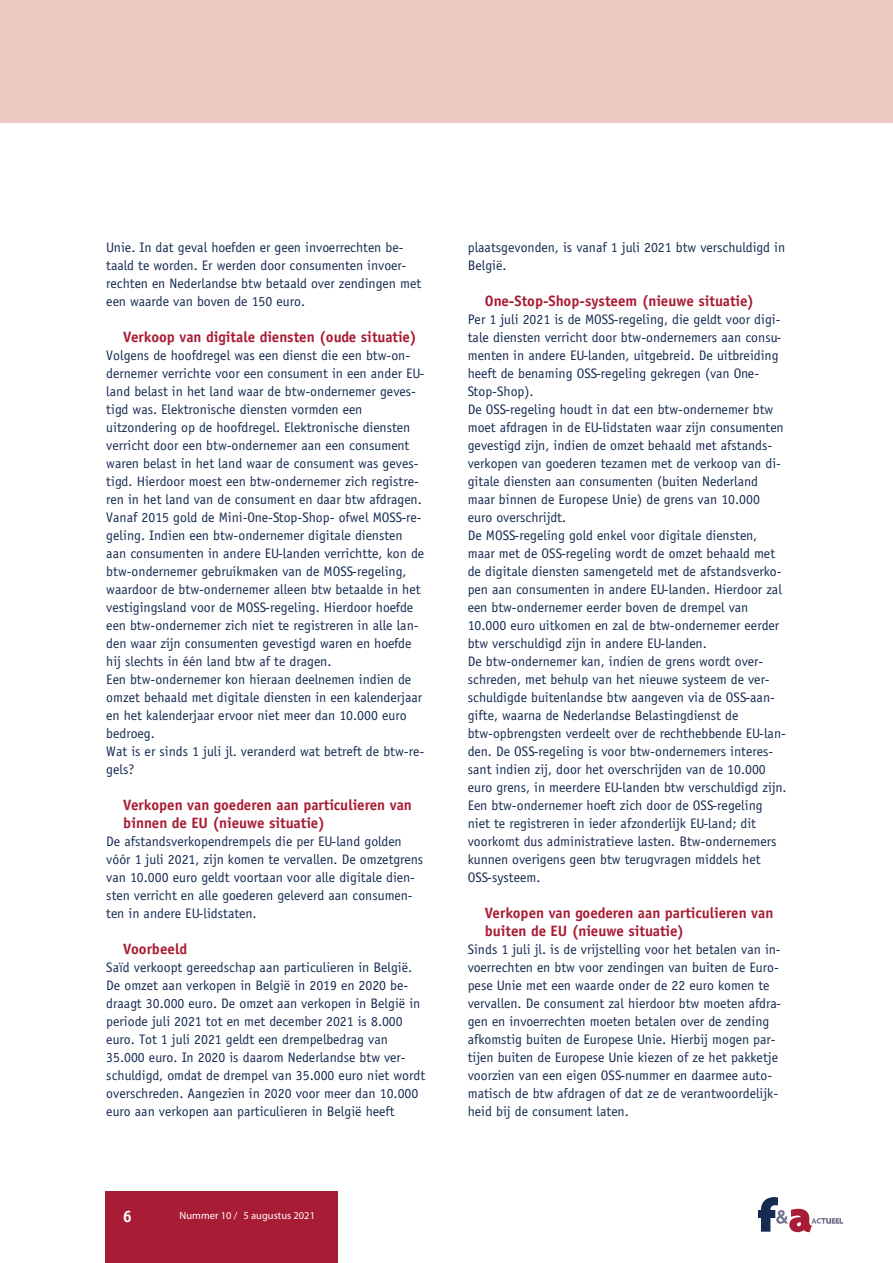
<style>
.page{position:relative;width:893px;height:1263px;background:#fff}
.page>*{position:absolute;margin:0;border:0;box-sizing:border-box;transform-origin:0 0}
.t1{font:700 16.5px "Officina Sans Std";color:#fff}
.t2{font:700 15px/18px "Officina Sans Std";color:#a91c35}
.t3{font:13.8px/18px "Officina Sans Std";color:#162b52}
.t4{font:10.5px "Myriad Pro";color:#fff}
</style>
<div class="page">
<div style="left:0;top:0;width:893px;height:122px;background:#eacac2"></div>
<div style="left:106px;top:1191px;width:232px;height:72px;background:#a91c35"></div>
<svg style="left:758px;top:1197px;width:85px;height:35px"></svg>
<p class="t3" style="left:106px;top:238px;width:316px">Unie. In dat geval hoefden er geen invoerrechten be&shy;taald te worden. Er werden door consumenten invoer&shy;rechten en Nederlandse btw betaald over zendingen met een waarde van boven de 150 euro.</p>
<p class="t2" style="left:123px;top:328px;width:295px">Verkoop van digitale diensten (oude situatie)</p>
<p class="t3" style="left:106px;top:346px;width:319px">Volgens de hoofdregel was een dienst die een btw-on&shy;dernemer verrichte voor een consument in een ander EU&shy;land belast in het land waar de btw-ondernemer geves&shy;tigd was. Elektronische diensten vormden een uitzondering op de hoofdregel. Elektronische diensten verricht door een btw-ondernemer aan een consument waren belast in het land waar de consument was geves&shy;tigd. Hierdoor moest een btw-ondernemer zich registre&shy;ren in het land van de consument en daar btw afdragen.<br>Vanaf 2015 gold de Mini-One-Stop-Shop- ofwel MOSS-re&shy;geling. Indien een btw-ondernemer digitale diensten aan consumenten in andere EU-landen verrichtte, kon de btw-ondernemer gebruikmaken van de MOSS-regeling, waardoor de btw-ondernemer alleen btw betaalde in het vestigingsland voor de MOSS-regeling. Hierdoor hoefde een btw-ondernemer zich niet te registreren in alle lan&shy;den waar zijn consumenten gevestigd waren en hoefde hij slechts in één land btw af te dragen.<br>Een btw-ondernemer kon hieraan deelnemen indien de omzet behaald met digitale diensten in een kalenderjaar en het kalenderjaar ervoor niet meer dan 10.000 euro bedroeg.<br>Wat is er sinds 1 juli jl. veranderd wat betreft de btw-re&shy;gels?</p>
<p class="t2" style="left:123px;top:796px;width:290px">Verkopen van goederen aan particulieren van binnen de EU (nieuwe situatie)</p>
<p class="t3" style="left:106px;top:832px;width:318px">De afstandsverkopendrempels die per EU-land golden vóór 1 juli 2021, zijn komen te vervallen. De omzetgrens van 10.000 euro geldt voortaan voor alle digitale dien&shy;sten verricht en alle goederen geleverd aan consumen&shy;ten in andere EU-lidstaten.</p>
<p class="t2" style="left:123px;top:940px;width:65px">Voorbeeld</p>
<p class="t3" style="left:106px;top:958px;width:320px">Saïd verkoopt gereedschap aan particulieren in België.<br>De omzet aan verkopen in België in 2019 en 2020 be&shy;draagt 30.000 euro. De omzet aan verkopen in België in periode juli 2021 tot en met december 2021 is 8.000 euro. Tot 1 juli 2021 geldt een drempelbedrag van 35.000 euro. In 2020 is daarom Nederlandse btw ver&shy;schuldigd, omdat de drempel van 35.000 euro niet wordt overschreden. Aangezien in 2020 voor meer dan 10.000 euro aan verkopen aan particulieren in België heeft</p>
<p class="t1" style="left:123px;top:1206px;width:11px">6</p>
<p class="t4" style="left:180px;top:1209px;width:137px">Nummer 10 / 5 augustus 2021</p>
<p class="t3" style="left:468px;top:238px;width:319px">plaatsgevonden, is vanaf 1 juli 2021 btw verschuldigd in<br>België.</p>
<p class="t2" style="left:485px;top:292px;width:271px">One-Stop-Shop-systeem (nieuwe situatie)</p>
<p class="t3" style="left:468px;top:310px;width:320px">Per 1 juli 2021 is de MOSS-regeling, die geldt voor digi&shy;tale diensten verricht door btw-ondernemers aan consu&shy;menten in andere EU-landen, uitgebreid. De uitbreiding heeft de benaming OSS-regeling gekregen (van One-Stop-Shop).<br>De OSS-regeling houdt in dat een btw-ondernemer btw moet afdragen in de EU-lidstaten waar zijn consumenten gevestigd zijn, indien de omzet behaald met afstands&shy;verkopen van goederen tezamen met de verkoop van di&shy;gitale diensten aan consumenten (buiten Nederland maar binnen de Europese Unie) de grens van 10.000 euro overschrijdt.<br>De MOSS-regeling gold enkel voor digitale diensten, maar met de OSS-regeling wordt de omzet behaald met de digitale diensten samengeteld met de afstandsverko&shy;pen aan consumenten in andere EU-landen. Hierdoor zal een btw-ondernemer eerder boven de drempel van 10.000 euro uitkomen en zal de btw-ondernemer eerder btw verschuldigd zijn in andere EU-landen.<br>De btw-ondernemer kan, indien de grens wordt over&shy;schreden, met behulp van het nieuwe systeem de ver&shy;schuldigde buitenlandse btw aangeven via de OSS-aan&shy;gifte, waarna de Nederlandse Belastingdienst de btw-opbrengsten verdeelt over de rechthebbende EU-lan&shy;den. De OSS-regeling is voor btw-ondernemers interes&shy;sant indien zij, door het overschrijden van de 10.000 euro grens, in meerdere EU-landen btw verschuldigd zijn.<br>Een btw-ondernemer hoeft zich door de OSS-regeling niet te registreren in ieder afzonderlijk EU-land; dit voorkomt dus administratieve lasten. Btw-ondernemers kunnen overigens geen btw terugvragen middels het OSS-systeem.</p>
<p class="t2" style="left:485px;top:904px;width:290px">Verkopen van goederen aan particulieren van buiten de EU (nieuwe situatie)</p>
<p class="t3" style="left:468px;top:940px;width:315px">Sinds 1 juli jl. is de vrijstelling voor het betalen van in&shy;voerrechten en btw voor zendingen van buiten de Euro&shy;pese Unie met een waarde onder de 22 euro komen te vervallen. De consument zal hierdoor btw moeten afdra&shy;gen en invoerrechten moeten betalen over de zending afkomstig buiten de Europese Unie. Hierbij mogen par&shy;tijen buiten de Europese Unie kiezen of ze het pakketje voorzien van een eigen OSS-nummer en daarmee auto&shy;matisch de btw afdragen of dat ze de verantwoordelijk&shy;heid bij de consument laten.</p>
</div>
